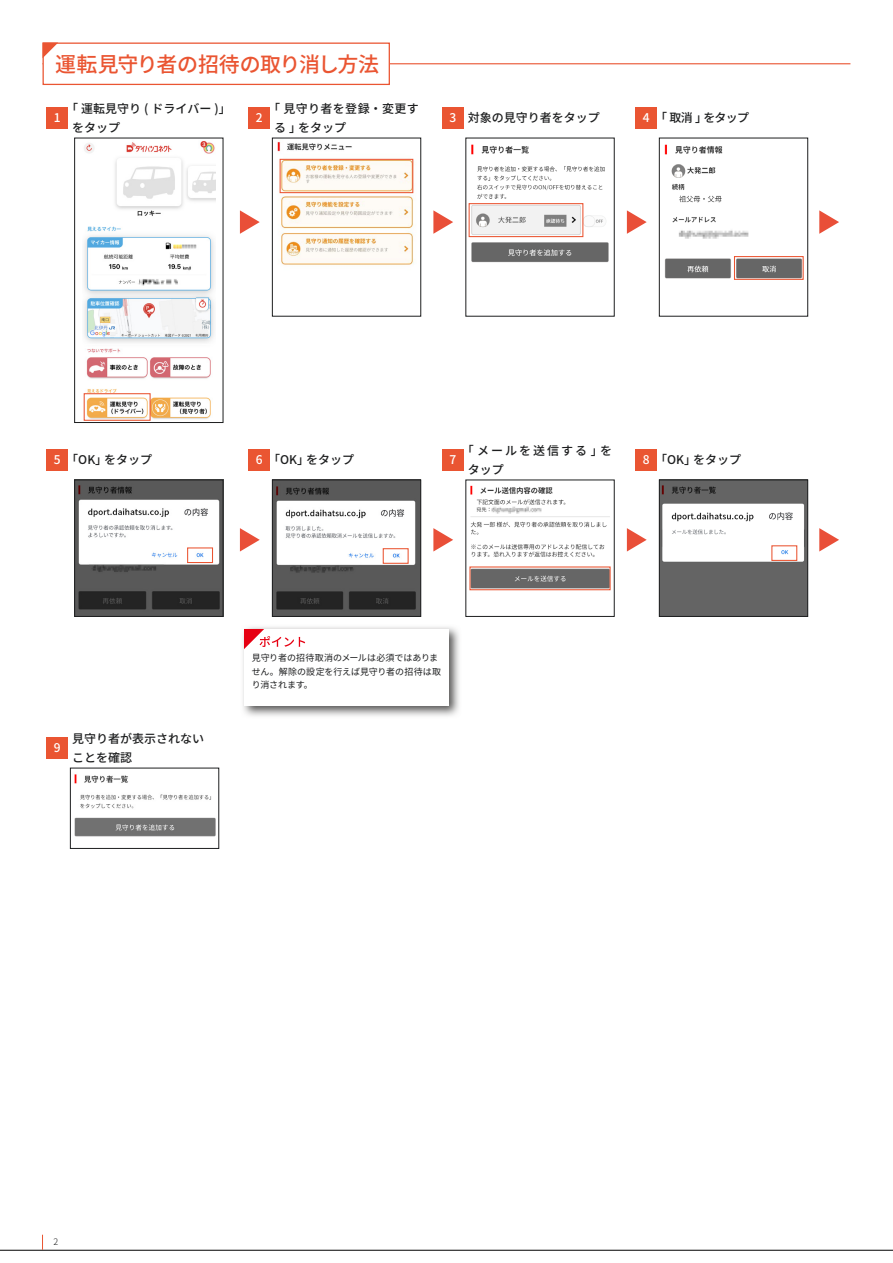
<style>
.page{position:relative;width:893px;height:1263px;background:#fff}
.page>*{position:absolute;margin:0;border:0;box-sizing:border-box;transform-origin:0 0}
.t1{font:500 21px "Source Han Sans";letter-spacing:-.025em;color:#ea5532}
.t2{font:500 12px "Source Han Sans";color:#1d1e1f}
.t3{font:500 12px "Source Han Sans";letter-spacing:.03em;color:#1d1e1f}
.t4{font:500 12px "Source Han Sans";letter-spacing:.165em;color:#1d1e1f}
.t5{font:500 12px "Source Han Sans";color:#fff}
.t6{font:9px/13.5px "Source Han Sans";letter-spacing:-.005em;color:#1d1e1f}
.t7{font:300 9px "Source Han Sans";color:#1d1e1f}
</style>
<div class="page">
<hr style="left:0;top:1250px;width:893px;height:1px;background:#000">
<svg style="left:42px;top:1235px;width:1px;height:15px"></svg>
<hr style="left:43px;top:63px;width:807px;height:1px;background:#ea5532">
<div style="left:43px;top:43px;width:346px;height:41px;background:#fff"></div>
<div style="left:43px;top:43px;width:347px;height:42px;border:1px solid #ea5532"></div>
<svg style="left:43px;top:43px;width:15px;height:15px"></svg>
<div style="left:47px;top:107px;width:21px;height:21px;background:#ea5532"></div>
<div style="left:249px;top:107px;width:21px;height:21px;background:#ea5532"></div>
<div style="left:442px;top:107px;width:21px;height:21px;background:#ea5532"></div>
<div style="left:636px;top:107px;width:21px;height:21px;background:#ea5532"></div>
<img style="left:83px;top:141px;width:132px;height:280px">
<div style="left:74px;top:138px;width:149px;height:285px;border:1px solid #1d1e1f"></div>
<div style="left:84px;top:393px;width:67px;height:28px;border:1px solid #ea5532"></div>
<svg style="left:240px;top:210px;width:20px;height:24px"></svg>
<img style="left:277px;top:142px;width:137px;height:123px">
<div style="left:280px;top:159px;width:133px;height:34px;border:1px solid #ea5532"></div>
<svg style="left:433px;top:210px;width:20px;height:24px"></svg>
<img style="left:468px;top:144px;width:141px;height:119px">
<div style="left:469px;top:203px;width:114px;height:34px;border:1px solid #ea5532"></div>
<svg style="left:627px;top:210px;width:20px;height:24px"></svg>
<img style="left:664px;top:144px;width:138px;height:135px">
<div style="left:659px;top:138px;width:149px;height:178px;border:1px solid #1d1e1f"></div>
<div style="left:734px;top:256px;width:70px;height:24px;border:1px solid #ea5532"></div>
<svg style="left:819px;top:210px;width:20px;height:24px"></svg>
<div style="left:47px;top:449px;width:21px;height:21px;background:#ea5532"></div>
<div style="left:249px;top:449px;width:21px;height:21px;background:#ea5532"></div>
<div style="left:442px;top:449px;width:21px;height:21px;background:#ea5532"></div>
<div style="left:636px;top:449px;width:21px;height:21px;background:#ea5532"></div>
<img style="left:76px;top:482px;width:145px;height:133px">
<div style="left:74px;top:480px;width:149px;height:137px;border:1px solid #1d1e1f"></div>
<div style="left:187px;top:547px;width:26px;height:16px;border:1px solid #ea5532"></div>
<svg style="left:240px;top:528px;width:20px;height:23px"></svg>
<img style="left:274px;top:482px;width:145px;height:133px">
<div style="left:272px;top:480px;width:149px;height:137px;border:1px solid #1d1e1f"></div>
<div style="left:383px;top:548px;width:26px;height:16px;border:1px solid #ea5532"></div>
<svg style="left:433px;top:528px;width:20px;height:23px"></svg>
<img style="left:469px;top:485px;width:142px;height:106px">
<div style="left:469px;top:566px;width:142px;height:24px;border:1px solid #ea5532"></div>
<svg style="left:627px;top:528px;width:20px;height:23px"></svg>
<img style="left:661px;top:482px;width:145px;height:133px">
<div style="left:659px;top:480px;width:149px;height:137px;border:1px solid #1d1e1f"></div>
<div style="left:771px;top:545px;width:26px;height:16px;border:1px solid #ea5532"></div>
<svg style="left:819px;top:528px;width:20px;height:23px"></svg>
<div style="left:47px;top:737px;width:21px;height:21px;background:#ea5532"></div>
<img style="left:74px;top:774px;width:142px;height:63px">
<div style="left:70px;top:768px;width:149px;height:81px;border:1px solid #1d1e1f"></div>
<img style="left:243px;top:627px;width:216px;height:89px">
<div style="left:244px;top:629px;width:205px;height:76px;background:#fff"></div>
<svg style="left:244px;top:629px;width:61px;height:20px"></svg>
<h1 class="t1" style="left:55px;top:53px;width:325px">運転見守り者の招待の取り消し方法</h1>
<p class="t2" style="left:72px;top:101px;width:154px">｢運転見守り ( ドライバー 「(</p>
<p class="t5" style="left:54px;top:111px;width:8px">1</p>
<p class="t3" style="left:274px;top:101px;width:146px">｢見守り者を登録・変更す</p>
<p class="t5" style="left:256px;top:111px;width:8px">2</p>
<p class="t2" style="left:72px;top:121px;width:50px">をタップ</p>
<p class="t2" style="left:274px;top:121px;width:73px">る｣をタップ</p>
<p class="t5" style="left:449px;top:111px;width:8px">3</p>
<p class="t2" style="left:468px;top:111px;width:133px">対象の見守り者をタップ</p>
<p class="t5" style="left:643px;top:111px;width:8px">4</p>
<p class="t2" style="left:661px;top:111px;width:89px">｢取消｣をタップ</p>
<p class="t4" style="left:468px;top:443px;width:146px">｢メールを送信する｣を</p>
<p class="t5" style="left:54px;top:453px;width:8px">5</p>
<p class="t2" style="left:661px;top:453px;width:82px">｢OK｣をタップ</p>
<p class="t2" style="left:72px;top:453px;width:82px">｢OK｣をタップ</p>
<p class="t2" style="left:274px;top:453px;width:82px">｢OK｣をタップ</p>
<p class="t5" style="left:256px;top:453px;width:8px">6</p>
<p class="t5" style="left:643px;top:453px;width:8px">8</p>
<p class="t5" style="left:449px;top:453px;width:8px">7</p>
<p class="t2" style="left:468px;top:463px;width:37px">タップ</p>
<p class="t5" style="left:54px;top:741px;width:8px">9</p>
<p class="t2" style="left:72px;top:731px;width:133px">見守り者が表示されない</p>
<p class="t2" style="left:72px;top:751px;width:61px">ことを確認</p>
<p class="t6" style="left:252px;top:651px;width:191px">見守り者の招待取消のメールは必須ではありません。解除の設定を行えば見守り者の招待は取り消されます。</p>
<p class="t7" style="left:54px;top:1236px;width:6px">2</p>
</div>
